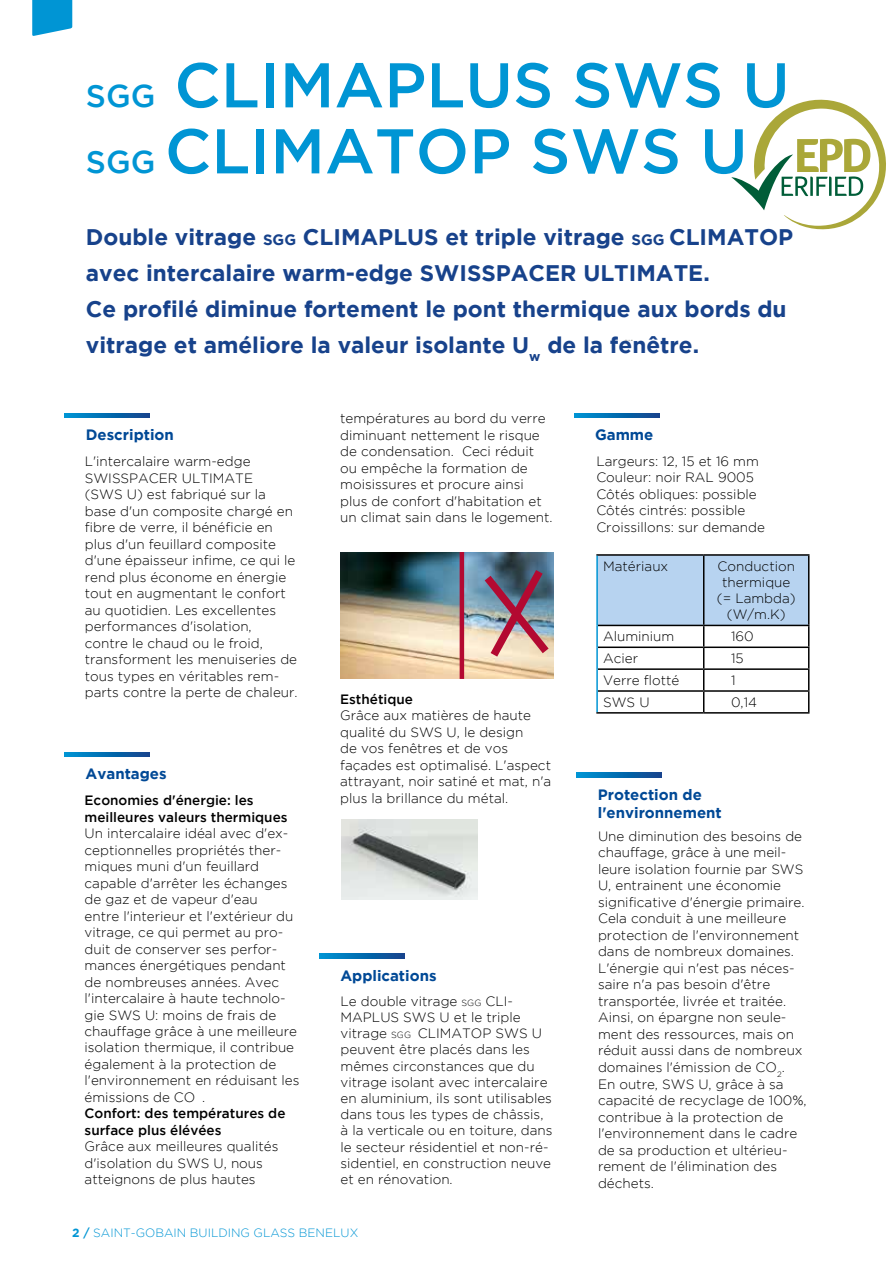
<style>
.page{position:relative;width:893px;height:1263px;background:#fff}
.page>*{position:absolute;margin:0;border:0;box-sizing:border-box;transform-origin:0 0}
.t1{font:500 63px/66px "Gotham";color:#0095d4}
.t2{font:700 22.5px/36px "Gotham";color:#17428b}
.t3{font:700 15px/18px "Gotham";color:#004996}
.t4{font:300 13.5px/16.5px "Gotham";color:#000}
.t5{font:500 13.5px/16.5px "Gotham";color:#000}
.t6{font:300 12px "Gotham";color:#0095d4}
.s1{font-size:31.5px}
.s2{font-size:15px}
.s3{font-size:9px}
.s4{font-weight:700}
.s5{font-weight:500}
</style>
<div class="page">
<svg style="left:32px;top:0;width:40px;height:36px"></svg>
<svg style="left:65px;top:413px;width:85px;height:5px"></svg>
<svg style="left:65px;top:753px;width:85px;height:4px"></svg>
<svg style="left:574px;top:413px;width:85px;height:5px"></svg>
<hr style="left:596px;top:554px;width:108px;height:2px;background:#000">
<hr style="left:704px;top:554px;width:105px;height:2px;background:#000">
<svg style="left:597px;top:555px;width:212px;height:157px"></svg>
<hr style="left:596px;top:712px;width:108px;height:2px;background:#000">
<hr style="left:704px;top:712px;width:105px;height:2px;background:#000">
<hr style="left:596px;top:556px;width:2px;height:69px;background:#0095d4">
<hr style="left:596px;top:625px;width:2px;height:22px;background:#0095d4">
<hr style="left:596px;top:647px;width:2px;height:22px;background:#0095d4">
<hr style="left:596px;top:669px;width:2px;height:22px;background:#0095d4">
<hr style="left:596px;top:691px;width:2px;height:21px;background:#0095d4">
<svg style="left:577px;top:773px;width:85px;height:4px"></svg>
<img style="left:340px;top:552px;width:214px;height:127px">
<hr style="left:460px;top:552px;width:4px;height:127px;background:#b30931">
<img style="left:477px;top:562px;width:77px;height:103px">
<img style="left:341px;top:820px;width:136px;height:79px">
<svg style="left:731px;top:99px;width:155px;height:131px"></svg>
<svg style="left:319px;top:954px;width:85px;height:4px"></svg>
<h1 class="t1" style="left:86px;top:51px;width:705px"><span class="s1">SGG</span> CLIMAPLUS SWS U<br><span class="s1">SGG</span> CLIMATOP SWS U</h1>
<h2 class="t2" style="left:86px;top:219px;width:709px">Double vitrage <span class="s2">SGG</span> CLIMAPLUS et triple vitrage <span class="s2">SGG</span> CLIMATOP avec intercalaire warm-edge SWISSPACER ULTIMATE.<br>Ce profilé diminue fortement le pont thermique aux bords du vitrage et améliore la valeur isolante U<sub>w</sub> de la fenêtre.</h2>
<p class="t3" style="left:86px;top:425px;width:90px">Description</p>
<p class="t4" style="left:85px;top:453px;width:214px">L'intercalaire warm-edge<br>SWISSPACER ULTIMATE<br>(SWS U) est fabriqué sur la base d'un composite chargé en fibre de verre, il bénéficie en plus d'un feuillard composite d'une épaisseur infime, ce qui le rend plus économe en énergie tout en augmentant le confort au quotidien. Les excellentes performances d'isolation, contre le chaud ou le froid, transforment les menuiseries de tous types en véritables rem&shy;parts contre la perte de chaleur.</p>
<p class="t3" style="left:86px;top:765px;width:83px">Avantages</p>
<p class="t5" style="left:85px;top:792px;width:204px">Economies d'énergie: les meilleures valeurs thermiques</p>
<p class="t4" style="left:85px;top:825px;width:216px">Un intercalaire idéal avec d'ex&shy;ceptionnelles propriétés ther&shy;miques muni d'un feuillard capable d'arrêter les échanges de gaz et de vapeur d'eau<br>entre l'interieur et l'extérieur du vitrage, ce qui permet au pro&shy;duit de conserver ses perfor&shy;mances énergétiques pendant de nombreuses années. Avec l'intercalaire à haute technolo&shy;gie SWS U: moins de frais de chauffage grâce à une meilleure isolation thermique, il contribue également à la protection de l'environnement en réduisant les émissions de CO².</p>
<p class="t5" style="left:85px;top:1105px;width:202px">Confort: des températures de surface plus élévées</p>
<p class="t4" style="left:85px;top:1138px;width:195px">Grâce aux meilleures qualités d'isolation du SWS U, nous atteignons de plus hautes</p>
<p class="t4" style="left:340px;top:410px;width:214px">températures au bord du verre diminuant nettement le risque de condensation. Ceci réduit ou empêche la formation de moisissures et procure ainsi plus de confort d'habitation et un climat sain dans le logement.</p>
<p class="t5" style="left:340px;top:690px;width:74px">Esthétique</p>
<p class="t4" style="left:340px;top:707px;width:212px">Grâce aux matières de haute qualité du SWS U, le design<br>de vos fenêtres et de vos façades est optimalisé. L'aspect attrayant, noir satiné et mat, n'a plus la brillance du métal.</p>
<p class="t3" style="left:340px;top:966px;width:98px">Applications</p>
<p class="t4" style="left:341px;top:993px;width:213px">Le double vitrage <span class="s3">SGG</span> CLI-<br>MAPLUS SWS U et le triple vitrage <span class="s3">SGG</span> CLIMATOP SWS U peuvent être placés dans les mêmes circonstances que du vitrage isolant avec intercalaire en aluminium, ils sont utilisables dans tous les types de châssis, à la verticale ou en toiture, dans le secteur résidentiel et non-ré&shy;sidentiel, en construction neuve et en rénovation.</p>
<p class="t6" style="left:72px;top:1226px;width:288px"><span class="s4">2</span> <span class="s5">/</span> SAINT-GOBAIN BUILDING GLASS BENELUX</p>
<p class="t3" style="left:595px;top:425px;width:60px">Gamme</p>
<p class="t4" style="left:596px;top:452px;width:170px">Largeurs: 12, 15 et 16 mm<br>Couleur: noir RAL 9005<br>Côtés obliques: possible<br>Côtés cintrés: possible<br>Croissillons: sur demande</p>
<p class="t4" style="left:603px;top:558px;width:67px">Matériaux</p>
<p class="t4" style="left:717px;top:558px;width:80px;text-align:center">Conduction thermique (= Lambda) (W/m.K)</p>
<p class="t4" style="left:603px;top:628px;width:73px">Aluminium</p>
<p class="t4" style="left:731px;top:628px;width:24px">160</p>
<p class="t4" style="left:603px;top:650px;width:37px">Acier</p>
<p class="t4" style="left:731px;top:650px;width:14px">15</p>
<p class="t4" style="left:603px;top:672px;width:78px">Verre flotté</p>
<p class="t4" style="left:731px;top:672px;width:6px">1</p>
<p class="t4" style="left:603px;top:694px;width:48px">SWS U</p>
<p class="t4" style="left:731px;top:694px;width:28px">0,14</p>
<p class="t3" style="left:598px;top:785px;width:126px">Protection de l'environnement</p>
<p class="t4" style="left:598px;top:828px;width:210px">Une diminution des besoins de chauffage, grâce à une meil&shy;leure isolation fournie par SWS<br>U, entrainent une économie significative d'énergie primaire.<br>Cela conduit à une meilleure protection de l'environnement dans de nombreux domaines.<br>L'énergie qui n'est pas néces&shy;saire n'a pas besoin d'être transportée, livrée et traitée.<br>Ainsi, on épargne non seule&shy;ment des ressources, mais on réduit aussi dans de nombreux domaines l'émission de CO<sub>2</sub>.<br>En outre, SWS U, grâce à sa capacité de recyclage de 100%, contribue à la protection de l'environnement dans le cadre de sa production et ultérieu&shy;rement de l'élimination des déchets.</p>
</div>
